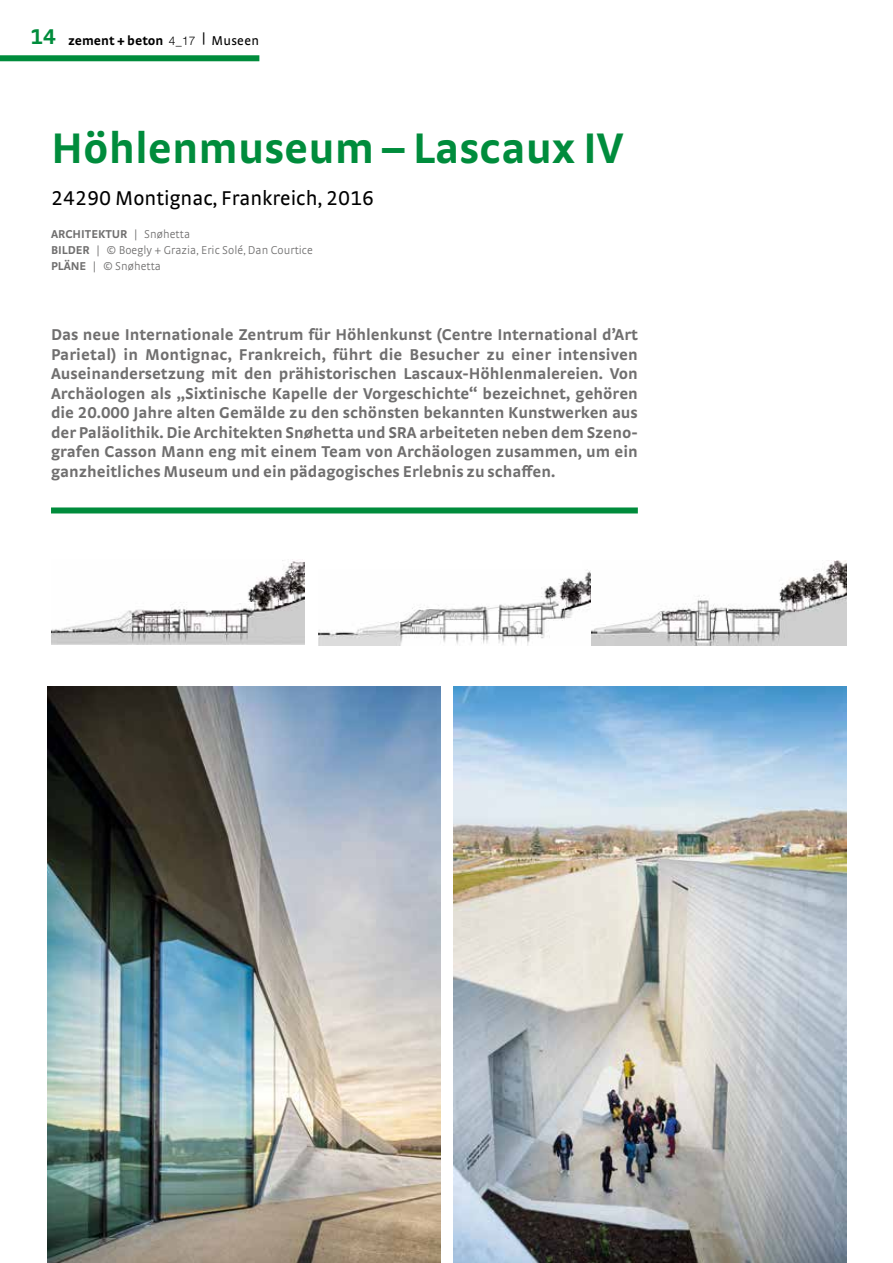
<style>
.page{position:relative;width:893px;height:1263px;background:#fff}
.page>*{position:absolute;margin:0;border:0;box-sizing:border-box;transform-origin:0 0}
.t1{font:700 45px "Strada TF";color:#008c3c}
.t2{font:21px "Strada TF";color:#000}
.t3{font:700 16.5px/19.5px "Strada TF";color:#706f6f;text-align:justify}
.t4{font:700 13.5px "Strada";color:#000}
.t5{font:300 12px/15.8px "Strada TF";letter-spacing:.005em;color:#706f6f}
.s1{font-family:"Strada TF";font-size:22.5px;color:#008c3c}
.s2{font-family:"Helvetica Neue LT";font-weight:300;font-size:12px}
.s3{font-weight:400}
.s4{font-weight:700}
</style>
<div class="page">
<div style="left:0;top:55px;width:259px;height:6px;background:#008c3c"></div>
<div style="left:51px;top:507px;width:587px;height:6px;background:#008c3c"></div>
<img style="left:453px;top:686px;width:393px;height:577px">
<img style="left:47px;top:686px;width:393px;height:577px">
<img style="left:590px;top:560px;width:256px;height:85px">
<img style="left:51px;top:559px;width:253px;height:85px">
<img style="left:319px;top:569px;width:271px;height:76px">
<p class="t4" style="left:30px;top:32px;width:230px"><span class="s1">14</span> zement + beton <span class="s2">4_17</span> <sup>|</sup> <span class="s3">Museen</span></p>
<h1 class="t1" style="left:51px;top:121px;width:574px">Höhlenmuseum – Lascaux IV</h1>
<p class="t2" style="left:51px;top:186px;width:325px">24290 Montignac, Frankreich, 2016</p>
<p class="t5" style="left:51px;top:226px;width:264px"><span class="s4">ARCHITEKTUR</span> | Snøhetta<br><span class="s4">BILDER</span> | © Boegly + Grazia, Eric Solé, Dan Courtice<br><span class="s4">PLÄNE</span> | © Snøhetta</p>
<p class="t3" style="left:51px;top:325px;width:588px">Das neue Internationale Zentrum für Höhlenkunst (Centre International d’Art Parietal) in Montignac, Frankreich, führt die Besucher zu einer intensiven Auseinandersetzung mit den prähistorischen Lascaux-Höhlenmalereien. Von Archäologen als „Sixtinische Kapelle der Vorgeschichte“ bezeichnet, gehören die 20.000 Jahre alten Gemälde zu den schönsten bekannten Kunstwerken aus der Paläolithik. Die Architekten Snøhetta und SRA arbeiteten neben dem Szeno&shy;grafen Casson Mann eng mit einem Team von Archäologen zusammen, um ein ganzheitliches Museum und ein pädagogisches Erlebnis zu schaffen.</p>
</div>
